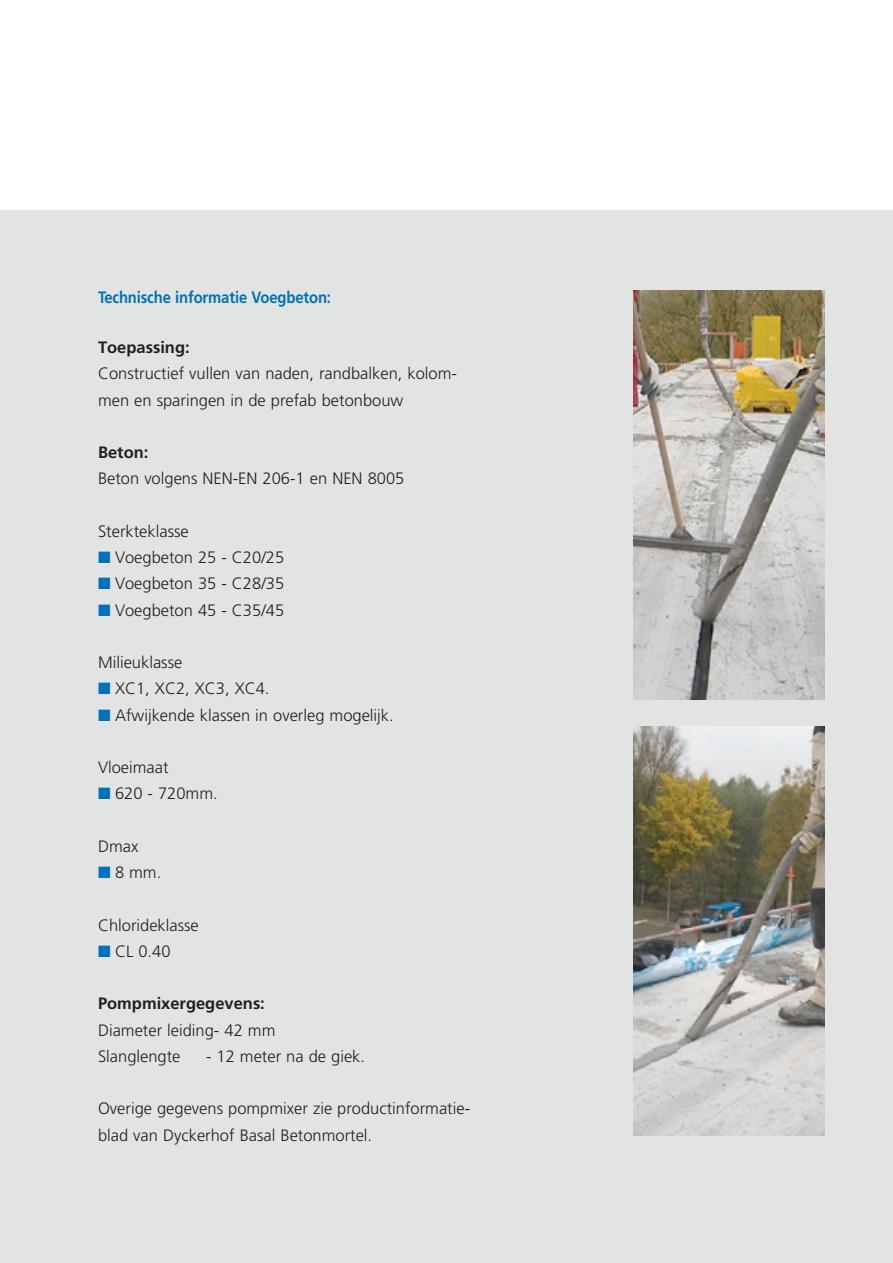
<style>
.page{position:relative;width:893px;height:1263px;background:#fff}
.page>*{position:absolute;margin:0;border:0;box-sizing:border-box;transform-origin:0 0}
.t1{font:300 16.5px/26.2px "Frutiger";color:#231f20}
.t2{font:700 16.5px "Frutiger";color:#231f20}
.t3{font:700 16.5px "Frutiger";letter-spacing:-.01em;color:#0072bc;scale:.9 1}
.s1{color:#0072bc}
</style>
<div class="page">
<div style="left:0;top:210px;width:893px;height:1053px;background:#e2e4e4"></div>
<img style="left:634px;top:290px;width:191px;height:409px">
<img style="left:634px;top:727px;width:191px;height:408px">
<p class="t3" style="left:98px;top:287px;width:260px">Technische informatie Voegbeton:</p>
<p class="t2" style="left:98px;top:338px;width:93px">Toepassing:</p>
<p class="t1" style="left:98px;top:361px;width:360px">Constructief vullen van naden, randbalken, kolom&shy;men en sparingen in de prefab betonbouw</p>
<p class="t2" style="left:98px;top:443px;width:52px">Beton:</p>
<p class="t1" style="left:98px;top:466px;width:308px">Beton volgens NEN-EN 206-1 en NEN 8005</p>
<p class="t1" style="left:98px;top:518px;width:92px">Sterkteklasse</p>
<p class="t1" style="left:98px;top:544px;width:188px"><span class="s1">■</span> Voegbeton 25 - C20/25</p>
<p class="t1" style="left:98px;top:571px;width:188px"><span class="s1">■</span> Voegbeton 35 - C28/35</p>
<p class="t1" style="left:98px;top:597px;width:188px"><span class="s1">■</span> Voegbeton 45 - C35/45</p>
<p class="t1" style="left:98px;top:649px;width:86px">Milieuklasse</p>
<p class="t1" style="left:98px;top:676px;width:173px"><span class="s1">■</span> XC1, XC2, XC3, XC4.</p>
<p class="t1" style="left:98px;top:702px;width:297px"><span class="s1">■</span> Afwijkende klassen in overleg mogelijk.</p>
<p class="t1" style="left:98px;top:754px;width:72px">Vloeimaat</p>
<p class="t1" style="left:98px;top:781px;width:121px"><span class="s1">■</span> 620 - 720mm.</p>
<p class="t1" style="left:98px;top:833px;width:42px">Dmax</p>
<p class="t1" style="left:98px;top:859px;width:65px"><span class="s1">■</span> 8 mm.</p>
<p class="t1" style="left:98px;top:912px;width:102px">Chlorideklasse</p>
<p class="t1" style="left:98px;top:938px;width:74px"><span class="s1">■</span> CL 0.40</p>
<p class="t2" style="left:98px;top:994px;width:168px">Pompmixergegevens:</p>
<p class="t1" style="left:98px;top:1017px;width:179px">Diameter leiding- 42 mm<br>Slanglengte</p>
<p class="t1" style="left:206px;top:1043px;width:161px">- 12 meter na de giek.</p>
<p class="t1" style="left:98px;top:1096px;width:374px">Overige gegevens pompmixer zie productinformatie&shy;blad van Dyckerhof Basal Betonmortel.</p>
</div>
